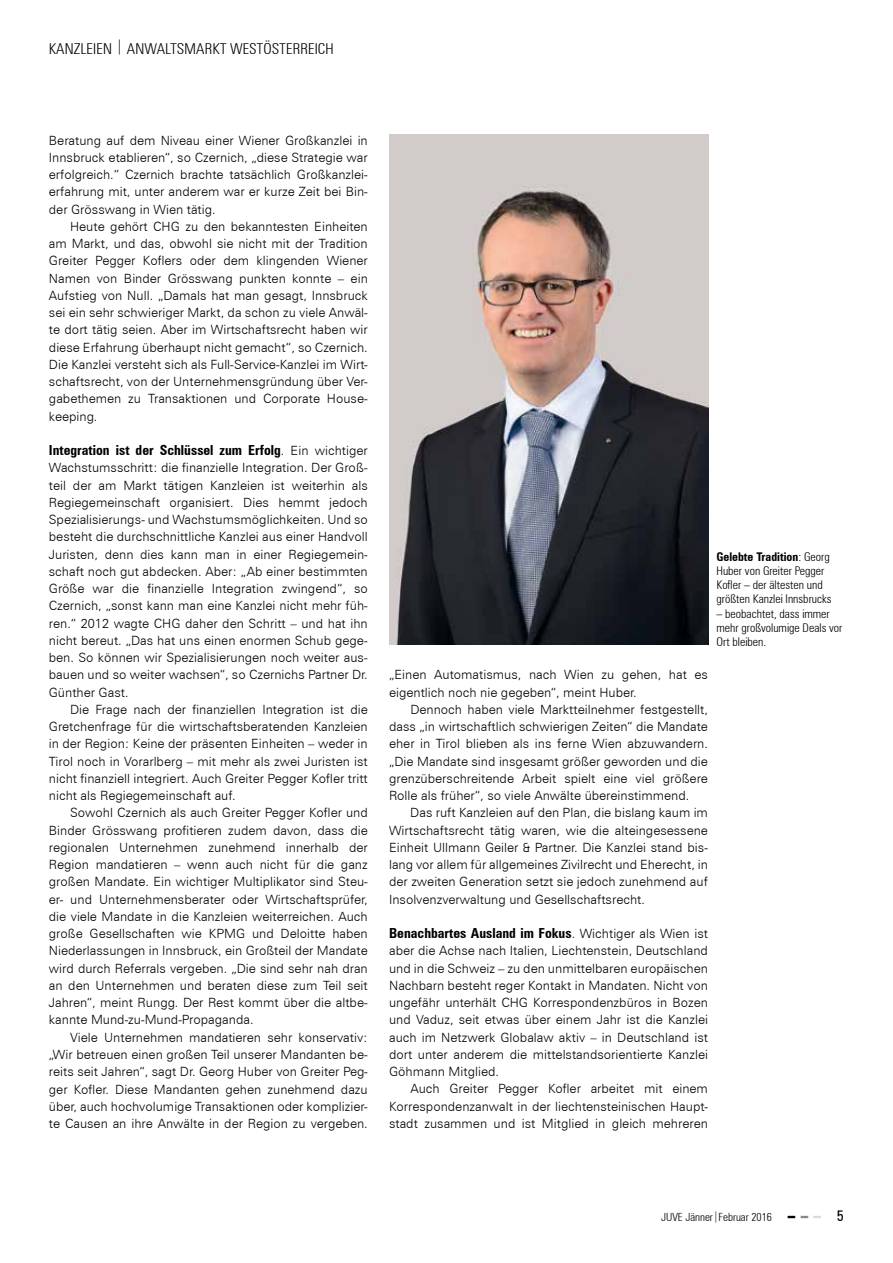
<style>
.page{position:relative;width:893px;height:1263px;background:#fff}
.page>*{position:absolute;margin:0;border:0;box-sizing:border-box;transform-origin:0 0}
.t1{font:300 condensed 15px "Zurich BT";letter-spacing:.01em;color:#000}
.t2{font:700 condensed 13.8px "Zurich BT";color:#000}
.t3{font:300 12.75px/17.2px "Zurich BT";color:#000;text-align:justify}
.t4{font:300 condensed 12px/14.2px "Zurich BT";color:#000}
.t5{font:300 condensed 11.25px "Zurich BT";color:#000}
.s1{font-weight:300;font-stretch:normal;font-size:12.75px}
.s2{font-weight:700}
.s3{font-weight:900;font-stretch:normal;font-size:15px}
.s4{font-weight:900;font-stretch:normal;font-size:15px;color:#87888a}
.s5{font-weight:900;font-stretch:normal;font-size:15px;color:#d9dadb}
.s6{font-weight:400;font-size:15px}
</style>
<div class="page">
<img style="left:389px;top:135px;width:319px;height:510px">
<p class="t1" style="left:49px;top:39px;width:286px">KANZLEIEN | ANWALTSMARKT WESTÖSTERREICH</p>
<p class="t3" style="left:49px;top:131px;width:320px">Beratung auf dem Niveau einer Wiener Großkanzlei in Innsbruck etablieren“, so Czernich, „diese Strategie war erfolgreich.“ Czernich brachte tatsächlich Großkanzlei&shy;erfahrung mit, unter anderem war er kurze Zeit bei Bin&shy;der Grösswang in Wien tätig.</p>
<p class="t3" style="left:49px;top:218px;width:320px;text-indent:21px">Heute gehört CHG zu den bekanntesten Einheiten am Markt, und das, obwohl sie nicht mit der Tradition Greiter Pegger Koflers oder dem klingenden Wiener Namen von Binder Grösswang punkten konnte – ein Aufstieg von Null. „Damals hat man gesagt, Innsbruck sei ein sehr schwieriger Markt, da schon zu viele Anwäl&shy;te dort tätig seien. Aber im Wirtschaftsrecht haben wir diese Erfahrung überhaupt nicht gemacht“, so Czernich.<br>Die Kanzlei versteht sich als Full-Service-Kanzlei im Wirt&shy;schaftsrecht, von der Unternehmensgründung über Ver&shy;gabethemen zu Transaktionen und Corporate House&shy;keeping.</p>
<p class="t2" style="left:49px;top:442px;width:320px">Integration ist der Schlüssel zum Erfolg<span class="s1">. Ein wichtiger</span></p>
<p class="t3" style="left:49px;top:459px;width:320px">Wachstumsschritt: die finanzielle Integration. Der Groß&shy;teil der am Markt tätigen Kanzleien ist weiterhin als Regiegemeinschaft organisiert. Dies hemmt jedoch Spezialisierungs- und Wachstumsmöglichkeiten. Und so besteht die durchschnittliche Kanzlei aus einer Handvoll Juristen, denn dies kann man in einer Regiegemein&shy;schaft noch gut abdecken. Aber: „Ab einer bestimmten Größe war die finanzielle Integration zwingend“, so Czernich, „sonst kann man eine Kanzlei nicht mehr füh&shy;ren.“ 2012 wagte CHG daher den Schritt – und hat ihn nicht bereut. „Das hat uns einen enormen Schub gege&shy;ben. So können wir Spezialisierungen noch weiter aus&shy;bauen und so weiter wachsen“, so Czernichs Partner Dr.<br>Günther Gast.</p>
<p class="t3" style="left:49px;top:701px;width:320px;text-indent:21px">Die Frage nach der finanziellen Integration ist die Gretchenfrage für die wirtschaftsberatenden Kanzleien in der Region: Keine der präsenten Einheiten – weder in Tirol noch in Vorarlberg – mit mehr als zwei Juristen ist nicht finanziell integriert. Auch Greiter Pegger Kofler tritt nicht als Regiegemeinschaft auf.</p>
<p class="t3" style="left:49px;top:804px;width:320px;text-indent:21px">Sowohl Czernich als auch Greiter Pegger Kofler und Binder Grösswang profitieren zudem davon, dass die regionalen Unternehmen zunehmend innerhalb der Region mandatieren – wenn auch nicht für die ganz -großen Mandate. Ein wichtiger Multiplikator sind Steu&shy;er- und Unternehmensberater oder Wirtschaftsprüfer, die viele Mandate in die Kanzleien weiterreichen. Auch große Gesellschaften wie KPMG und Deloitte -haben Niederlassungen in Innsbruck, ein Großteil der Mandate wird durch Referrals vergeben. „Die sind sehr nah dran an den Unternehmen und -beraten diese zum Teil seit Jahren“, meint Rungg. Der Rest kommt über die altbe&shy;kannte Mund-zu-Mund--Propaganda.</p>
<p class="t3" style="left:49px;top:1028px;width:320px;text-indent:21px">Viele Unternehmen mandatieren sehr konservativ: „Wir betreuen einen großen Teil unserer Mandanten be&shy;reits seit Jahren“, sagt Dr. Georg Huber von Greiter Peg&shy;ger Kofler. Diese Mandanten gehen zunehmend -dazu über, auch hochvolumige Transaktionen oder komplizier&shy;te Causen an ihre Anwälte in der Region zu vergeben.</p>
<p class="t4" style="left:716px;top:549px;width:116px"><span class="s2">Gelebte Tradition</span>: Georg<br>Huber von Greiter Pegger -Kofler – der ältesten und größten Kanzlei Innsbrucks</p>
<p class="t4" style="left:716px;top:606px;width:127px">– beobachtet, dass immer mehr großvolumige Deals vor<br>Ort bleiben.</p>
<p class="t3" style="left:389px;top:666px;width:320px">„Einen Automatismus, nach Wien zu gehen, hat es eigentlich noch nie gegeben“, meint Huber.</p>
<p class="t3" style="left:389px;top:701px;width:320px;text-indent:21px">Dennoch haben viele Marktteilnehmer festgestellt, dass „in wirtschaftlich schwierigen Zeiten“ die Mandate eher in Tirol blieben als ins ferne Wien abzuwandern. „Die Mandate sind insgesamt größer geworden und die grenzüberschreitende Arbeit spielt eine viel größere Rolle als früher“, so viele Anwälte übereinstimmend.</p>
<p class="t3" style="left:389px;top:804px;width:320px;text-indent:21px">Das ruft Kanzleien auf den Plan, die bislang kaum im Wirtschaftsrecht tätig waren, wie die alteingesessene Einheit Ullmann Geiler &amp; Partner. Die Kanzlei stand bis&shy;lang vor allem für allgemeines Zivilrecht und Eherecht, in der zweiten Generation setzt sie jedoch zunehmend auf Insolvenzverwaltung und Gesellschaftsrecht.</p>
<p class="t2" style="left:389px;top:925px;width:320px">Benachbartes Ausland im Fokus<span class="s1">. Wichtiger als Wien ist</span></p>
<p class="t3" style="left:389px;top:942px;width:320px">aber die Achse nach Italien, Liechtenstein, Deutschland und in die Schweiz – zu den unmittelbaren europäischen Nachbarn besteht reger Kontakt in Mandaten. Nicht von ungefähr unterhält CHG Korrespondenzbüros in Bozen und Vaduz, seit etwas über einem Jahr ist die Kanzlei auch im Netzwerk Globalaw aktiv – in Deutschland ist dort unter anderem die mittelstandsorientierte Kanzlei Göhmann Mitglied.</p>
<p class="t3" style="left:389px;top:1080px;width:320px;text-indent:21px">Auch Greiter Pegger Kofler arbeitet mit einem Korrespondenzanwalt in der liechtensteinischen Haupt&shy;stadt zusammen und ist Mitglied in gleich mehreren</p>
<p class="t5" style="left:661px;top:1210px;width:185px">JUVE Jänner|Februar 2016 <span class="s3">–</span> <span class="s4">–</span> <span class="s5">–</span> <span class="s6">5</span></p>
</div>
